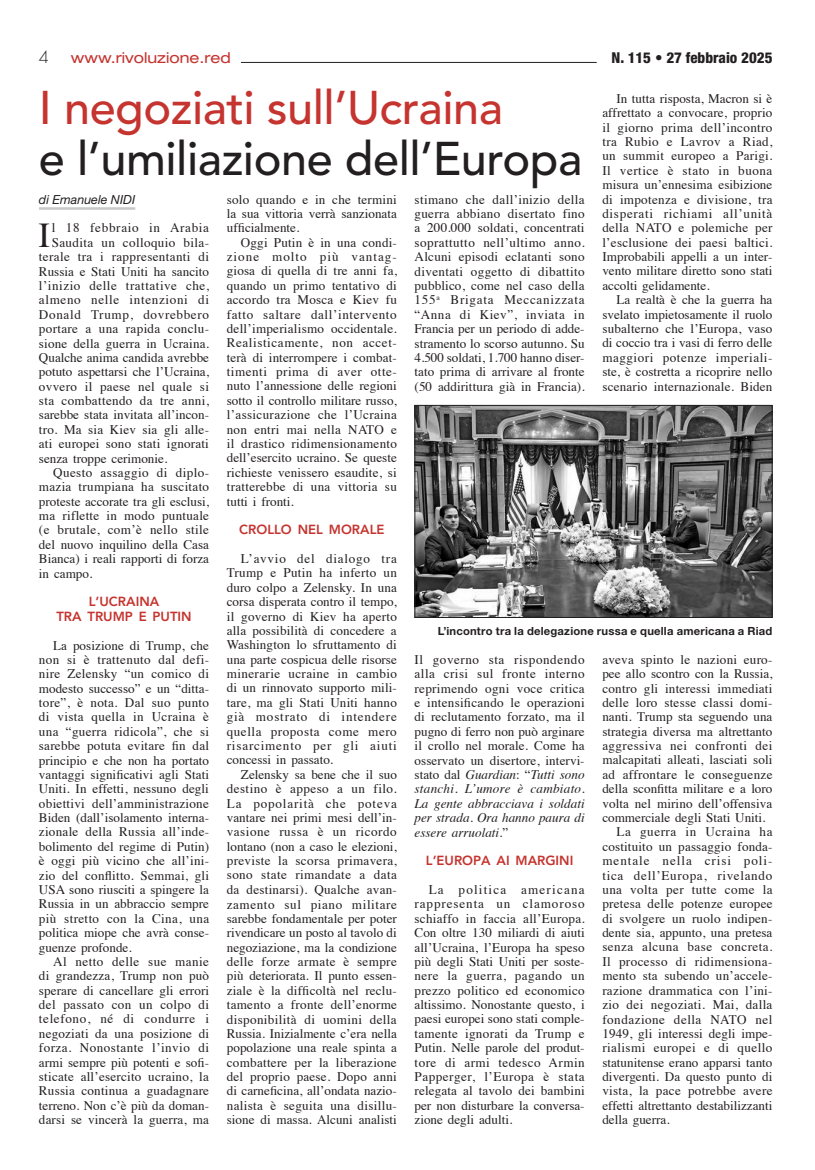
<style>
.page{position:relative;width:815px;height:1170px;background:#fff}
.page>*{position:absolute;margin:0;border:0;box-sizing:border-box;transform-origin:0 0}
.titolo_RIV_Avenir{font:500 46.88px "Avenir LT Std";letter-spacing:-.01em;color:#231f20}
.titolo_RIV_Avenir-2{font:500 46.88px "Avenir LT Std";letter-spacing:-.01em;color:#c5342f}
.Testo_RIV{font:34.88px "Times";color:#231f20}
.t1{font:300 16.25px "Futura Std";color:#231f20}
.t2{font:800 condensed 15px "Helvetica Neue LT Std";color:#231f20}
.t3{font:expanded 15px "Helvetica Neue LT Std";color:#c5342f}
.Testo_RIV-2{font:13.12px/14.4px "Times";letter-spacing:.005em;color:#231f20;text-align:justify}
.Testo_RIV-3{font:13.12px "Times";letter-spacing:.025em;color:#231f20}
.Testo_RIV-4{font:13.12px "Times";letter-spacing:.05em;color:#231f20}
.Sottotitolo_testo_RIV{font:800 13.12px "Avenir LT Std";color:#c5342f}
.Testo_RIV-5{font:13.12px "Times";letter-spacing:.04em;color:#231f20}
.Testo_RIV-6{font:13.12px "Times";letter-spacing:.03em;color:#231f20}
.Firma_RIV{font:italic 12.5px "Helvetica Neue LT Std";color:#231f20}
.didascalia_RIV{font:700 11.25px "Helvetica Neue LT Std";letter-spacing:.02em;color:#231f20}
.s1{font-style:italic}
</style>
<div class="page">
<hr style="left:241px;top:62px;width:356px;height:1px;background:#231f20">
<hr style="left:39px;top:207px;width:96px;height:3px;background:#c7c8ca">
<img style="left:417px;top:407px;width:353px;height:208px">
<div style="left:415px;top:405px;width:357px;height:212px;border:1px solid #231f20"></div>
<p class="t1" style="left:39px;top:47px;width:12px">4</p>
<p class="t3" style="left:71px;top:48px;width:161px">www.rivoluzione.red</p>
<p class="t2" style="left:612px;top:48px;width:162px">N. 115 • 27 febbraio 2025</p>
<p class="titolo_RIV_Avenir-2" style="left:39px;top:80px;width:466px">I negoziati sull’Ucraina</p>
<p class="titolo_RIV_Avenir" style="left:39px;top:132px;width:545px">e l’umiliazione dell’Europa</p>
<p class="Testo_RIV-2" style="left:602px;top:90px;width:172px;text-indent:14px">In tutta risposta, Macron si è affrettato a convocare, proprio il giorno prima dell’incontro tra Rubio e Lavrov a Riad, un summit europeo a Parigi.<br>Il vertice è stato in buona misura un’ennesima esibizione di impotenza e divisione, tra disperati richiami all’unità della NATO e polemiche per l’esclusione dei paesi baltici.<br>Improbabili appelli a un inter&shy;vento militare diretto sono stati accolti gelidamente.</p>
<p class="Testo_RIV-2" style="left:602px;top:291px;width:172px;text-indent:14px">La realtà è che la guerra ha svelato impietosamente il ruolo subalterno che l’Europa, vaso di coccio tra i vasi di ferro delle maggiori potenze imperiali&shy;ste, è costretta a ricoprire nello scenario internazionale. Biden</p>
<p class="Testo_RIV-2" style="left:227px;top:191px;width:172px">solo quando e in che termini la sua vittoria verrà sanzionata ufficialmente.</p>
<p class="Testo_RIV-2" style="left:227px;top:234px;width:172px;text-indent:14px">Oggi Putin è in una condi&shy;zione molto più vantag&shy;giosa di quella di tre anni fa, quando un primo tentativo di accordo tra Mosca e Kiev fu fatto saltare dall’intervento dell’imperialismo occidentale.<br>Realisticamente, non accet&shy;terà di interrompere i combat&shy;timenti prima di aver otte&shy;nuto l’annessione delle regioni sotto il controllo militare russo, l’assicurazione che l’Ucraina non entri mai nella NATO e il drastico ridimensionamento dell’esercito ucraino. Se queste richieste venissero esaudite, si tratterebbe di una vittoria su tutti i fronti.</p>
<p class="Sottotitolo_testo_RIV" style="left:239px;top:522px;width:147px">CROLLO NEL MORALE</p>
<p class="Testo_RIV-2" style="left:227px;top:550px;width:172px;text-indent:14px">L’avvio del dialogo tra Trump e Putin ha inferto un duro colpo a Zelensky. In una corsa disperata contro il tempo, il governo di Kiev ha aperto alla possibilità di concedere a Washington lo sfruttamento di una parte cospicua delle risorse minerarie ucraine in cambio di un rinnovato supporto mili&shy;tare, ma gli Stati Uniti hanno già mostrato di intendere quella proposta come mero risarcimento per gli aiuti concessi in passato.</p>
<p class="Testo_RIV-2" style="left:227px;top:766px;width:172px;text-indent:14px">Zelensky sa bene che il suo destino è appeso a un filo.<br>La popolarità che poteva vantare nei primi mesi dell’in&shy;vasione russa è un ricordo lontano (non a caso le elezioni, previste la scorsa primavera, sono state rimandate a data da destinarsi). Qualche avan&shy;zamento sul piano militare sarebbe fondamentale per poter rivendicare un posto al tavolo di negoziazione, ma la condizione delle forze armate è sempre più deteriorata. Il punto essen&shy;ziale è la difficoltà nel reclu&shy;tamento a fronte dell’enorme disponibilità di uomini della Russia. Inizialmente c’era nella popolazione una reale spinta a combattere per la liberazione del proprio paese. Dopo anni di carneficina, all’ondata nazio&shy;nalista è seguita una disillu&shy;sione di massa. Alcuni analisti</p>
<p class="Testo_RIV-2" style="left:415px;top:191px;width:172px">stimano che dall’inizio della guerra abbiano disertato fino a 200.000 soldati, concentrati soprattutto nell’ultimo anno.<br>Alcuni episodi eclatanti sono diventati oggetto di dibattito pubblico, come nel caso della 155<sup>a</sup> Brigata Meccanizzata “Anna di Kiev”, inviata in Francia per un periodo di adde&shy;stramento lo scorso autunno. Su 4.500 soldati, 1.700 hanno diser&shy;tato prima di arrivare al fronte (50 addirittura già in Francia).</p>
<p class="Firma_RIV" style="left:39px;top:192px;width:98px">di Emanuele NIDI</p>
<p class="Testo_RIV" style="left:38px;top:202px;width:13px">I</p>
<p class="Testo_RIV-4" style="left:52px;top:216px;width:159px">l 18 febbraio in Arabia</p>
<p class="Testo_RIV-6" style="left:52px;top:230px;width:159px">Saudita un colloquio bila-</p>
<p class="Testo_RIV-3" style="left:39px;top:244px;width:172px">terale tra i rappresentanti di</p>
<p class="Testo_RIV-2" style="left:39px;top:263px;width:172px">Russia e Stati Uniti ha sancito</p>
<p class="Testo_RIV-5" style="left:39px;top:273px;width:172px">l’inizio delle trattative che,</p>
<p class="Testo_RIV-4" style="left:39px;top:288px;width:172px">almeno nelle intenzioni di</p>
<p class="Testo_RIV-4" style="left:39px;top:302px;width:172px">Donald Trump, dovrebbero</p>
<p class="Testo_RIV-3" style="left:39px;top:316px;width:172px">portare a una rapida conclu-</p>
<p class="Testo_RIV-2" style="left:39px;top:335px;width:172px">sione della guerra in Ucraina.</p>
<p class="Testo_RIV-2" style="left:39px;top:349px;width:172px">Qualche anima candida avrebbe</p>
<p class="Testo_RIV-2" style="left:39px;top:363px;width:172px">potuto aspettarsi che l’Ucraina,</p>
<p class="Testo_RIV-3" style="left:39px;top:374px;width:172px">ovvero il paese nel quale si</p>
<p class="Testo_RIV-3" style="left:39px;top:388px;width:172px">sta combattendo da tre anni,</p>
<p class="Testo_RIV-2" style="left:39px;top:406px;width:172px">sarebbe stata invitata all’incon-</p>
<p class="Testo_RIV-2" style="left:39px;top:421px;width:172px">tro. Ma sia Kiev sia gli alle-</p>
<p class="Testo_RIV-2" style="left:39px;top:435px;width:171px">ati europei sono stati ignorati</p>
<p class="Testo_RIV-2" style="left:39px;top:450px;width:130px">senza troppe cerimonie.</p>
<p class="Testo_RIV-2" style="left:39px;top:464px;width:172px;text-indent:14px">Questo assaggio di diplo&shy;mazia trumpiana ha suscitato proteste accorate tra gli esclusi, ma riflette in modo puntuale (e brutale, com’è nello stile del nuovo inquilino della Casa Bianca) i reali rapporti di forza in campo.</p>
<p class="Sottotitolo_testo_RIV" style="left:89px;top:594px;width:72px">L’UCRAINA</p>
<p class="Sottotitolo_testo_RIV" style="left:56px;top:608px;width:137px">TRA TRUMP E PUTIN</p>
<p class="Testo_RIV-2" style="left:39px;top:636px;width:172px;text-indent:14px">La posizione di Trump, che non si è trattenuto dal defi&shy;nire Zelensky “un comico di modesto successo” e un “ditta&shy;tore”, è nota. Dal suo punto di vista quella in Ucraina è una “guerra ridicola”, che si sarebbe potuta evitare fin dal principio e che non ha portato vantaggi significativi agli Stati Uniti. In effetti, nessuno degli obiettivi dell’amministrazione Biden (dall’isolamento interna&shy;zionale della Russia all’inde&shy;bolimento del regime di Putin) è oggi più vicino che all’ini&shy;zio del conflitto. Semmai, gli USA sono riusciti a spingere la Russia in un abbraccio sempre più stretto con la Cina, una politica miope che avrà conse&shy;guenze profonde.</p>
<p class="Testo_RIV-2" style="left:39px;top:953px;width:172px;text-indent:14px">Al netto delle sue manie di grandezza, Trump non può sperare di cancellare gli errori del passato con un colpo di telefono, né di condurre i negoziati da una posizione di forza. Nonostante l’invio di armi sempre più potenti e sofi&shy;sticate all’esercito ucraino, la Russia continua a guadagnare terreno. Non c’è più da doman&shy;darsi se vincerà la guerra, ma</p>
<p class="didascalia_RIV" style="left:438px;top:624px;width:336px">L’incontro tra la delegazione russa e quella americana a Riad</p>
<p class="Testo_RIV-2" style="left:602px;top:651px;width:172px">aveva spinto le nazioni euro&shy;pee allo scontro con la Russia, contro gli interessi immediati delle loro stesse classi domi&shy;nanti. Trump sta seguendo una strategia diversa ma altrettanto aggressiva nei confronti dei malcapitati alleati, lasciati soli ad affrontare le conseguenze della sconfitta militare e a loro volta nel mirino dell’offensiva commerciale degli Stati Uniti.</p>
<p class="Testo_RIV-2" style="left:602px;top:823px;width:172px;text-indent:14px">La guerra in Ucraina ha costituito un passaggio fonda&shy;mentale nella crisi poli&shy;tica dell’Europa, rivelando una volta per tutte come la pretesa delle potenze europee di svolgere un ruolo indipen&shy;dente sia, appunto, una pretesa senza alcuna base concreta.<br>Il processo di ridimensiona&shy;mento sta subendo un’accele&shy;razione drammatica con l’ini&shy;zio dei negoziati. Mai, dalla fondazione della NATO nel 1949, gli interessi degli impe&shy;rialismi europei e di quello statunitense erano apparsi tanto divergenti. Da questo punto di vista, la pace potrebbe avere effetti altrettanto destabilizzanti della guerra.</p>
<p class="Testo_RIV-2" style="left:415px;top:651px;width:172px">Il governo sta rispondendo alla crisi sul fronte interno reprimendo ogni voce critica e intensificando le operazioni di reclutamento forzato, ma il pugno di ferro non può arginare il crollo nel morale. Come ha osservato un disertore, intervi&shy;stato dal <span class="s1">Guardian</span>: “<span class="s1">Tutti sono stanchi. L’umore è cambiato.<br>La gente abbracciava i soldati per strada. Ora hanno paura di essere arruolati.</span>”</p>
<p class="Sottotitolo_testo_RIV" style="left:426px;top:852px;width:149px">L’EUROPA AI MARGINI</p>
<p class="Testo_RIV-2" style="left:415px;top:881px;width:172px;text-indent:14px">La politica americana rappresenta un clamoroso schiaffo in faccia all’Europa.<br>Con oltre 130 miliardi di aiuti all’Ucraina, l’Europa ha speso più degli Stati Uniti per soste&shy;nere la guerra, pagando un prezzo politico ed economico altissimo. Nonostante questo, i paesi europei sono stati comple&shy;tamente ignorati da Trump e Putin. Nelle parole del produt&shy;tore di armi tedesco Armin Papperger, l’Europa è stata relegata al tavolo dei bambini per non disturbare la conversa&shy;zione degli adulti.</p>
</div>
